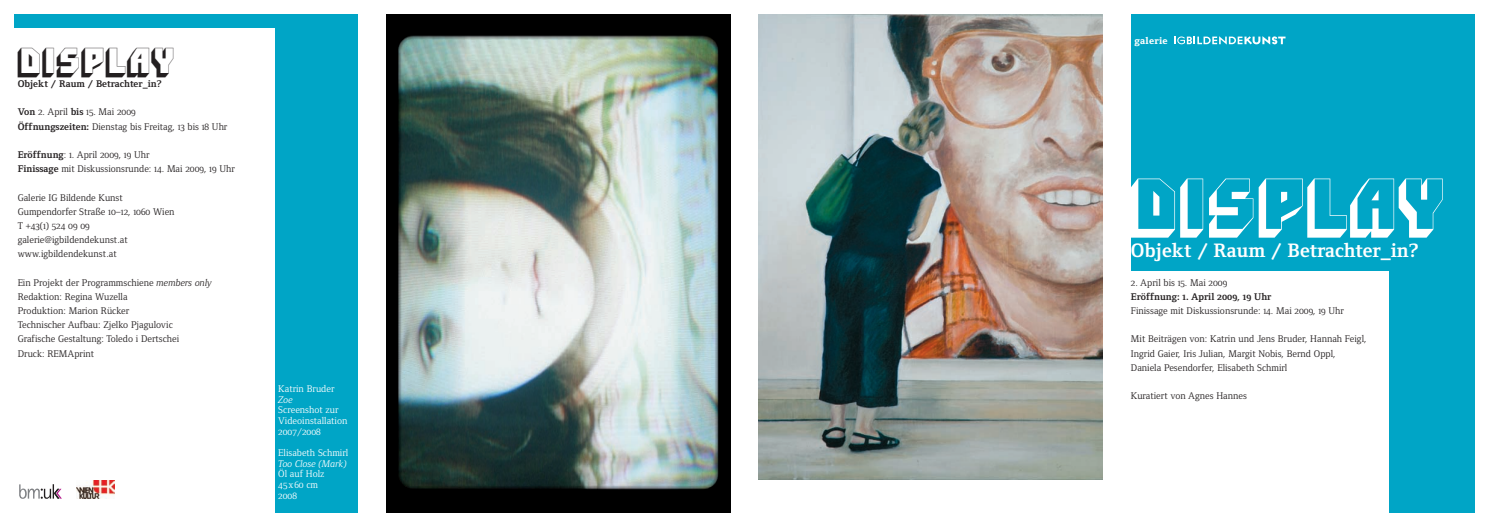
<style>
.page{position:relative;width:1489px;height:527px;background:#fff}
.page>*{position:absolute;margin:0;border:0;box-sizing:border-box;transform-origin:0 0}
.t1{font:70px "Pioneer IT Cby BT";color:#fff}
.t2{font:35px "Pioneer IT Cby BT";color:#231f20}
.t3{font:700 20px "Foundry Form Serif";color:#fff}
.t4{font:10px/14.1px "Foundry Form Serif Book OSF";color:#231f20}
.t5{font:10px/10.6px "Foundry Form Serif";color:#fff}
.t6{font:10px "Foundry Form Serif Bold OSF";color:#231f20}
.t7{font:700 10px "Foundry Form Serif";color:#231f20}
.t8{font:10px/10.6px "Foundry Form Serif Book OSF";color:#fff}
.t9{font:italic 10px "Foundry Form Serif";color:#fff}
.t10{font:800 10px "Foundry Form Serif";letter-spacing:.025em;color:#fff}
.s1{font-family:"Foundry Form Serif Bold OSF"}
.s2{font-family:"Foundry Form Serif Italic OSF"}
</style>
<div class="page">
<div style="left:1130px;top:14px;width:344px;height:498px;background:#00a5c6"></div>
<div style="left:1116px;top:271px;width:272px;height:246px;background:#fff"></div>
<div style="left:14px;top:14px;width:344px;height:498px;background:#00a5c6"></div>
<div style="left:0;top:28px;width:275px;height:489px;background:#fff"></div>
<svg style="left:1174px;top:36px;width:111px;height:9px"></svg>
<img style="left:77px;top:480px;width:37px;height:18px">
<svg style="left:19px;top:484px;width:43px;height:14px"></svg>
<img style="left:386px;top:14px;width:344px;height:498px">
<img style="left:758px;top:14px;width:344px;height:465px">
<h2 class="t2" style="left:18px;top:48px;width:160px">DISPLAY</h2>
<p class="t7" style="left:18px;top:78px;width:145px">Objekt / Raum / Betrachter_in?</p>
<p class="t4" style="left:18px;top:105px;width:211px"><span class="s1">Von</span> 2. April <span class="s1">bis</span> 15. Mai 2009<br><span class="s1">Öffnungszeiten:</span> Dienstag bis Freitag, 13 bis 18 Uhr</p>
<p class="t4" style="left:18px;top:147px;width:219px"><span class="s1">Eröffnung</span>: 1. April 2009, 19 Uhr<br><span class="s1">Finissage</span> mit Diskussionsrunde: 14. Mai 2009, 19 Uhr</p>
<p class="t4" style="left:18px;top:190px;width:158px">Galerie IG Bildende Kunst<br>Gumpendorfer Straße 10–12, 1060 Wien<br>T +43(1) 524 09 09 galerie@igbildendekunst.at www.igbildendekunst.at</p>
<p class="t4" style="left:18px;top:275px;width:196px">Ein Projekt der Programmschiene <span class="s2">members only </span>Redaktion: Regina Wuzella<br>Produktion: Marion Rücker<br>Technischer Aufbau: Zjelko Pjagulovic Grafische Gestaltung: Toledo i Dertschei<br>Druck: REMAprint</p>
<p class="t5" style="left:278px;top:383px;width:58px">Katrin Bruder</p>
<p class="t9" style="left:278px;top:393px;width:16px">Zoe</p>
<p class="t5" style="left:278px;top:404px;width:71px">Screenshot zur<br>Videoinstallation</p>
<p class="t8" style="left:278px;top:425px;width:44px">2007/2008</p>
<p class="t5" style="left:278px;top:447px;width:71px">Elisabeth Schmirl</p>
<p class="t9" style="left:278px;top:457px;width:70px">Too Close (Mark)</p>
<p class="t5" style="left:278px;top:468px;width:48px">Öl auf Holz</p>
<p class="t8" style="left:278px;top:478px;width:41px">45x60 cm<br>2008</p>
<p class="t10" style="left:1134px;top:35px;width:35px">galerie</p>
<h1 class="t1" style="left:1130px;top:178px;width:318px">DISPLAY</h1>
<h3 class="t3" style="left:1130px;top:238px;width:289px">Objekt / Raum / Betrachter_in?</h3>
<p class="t4" style="left:1130px;top:275px;width:98px">2. April bis 15. Mai 2009</p>
<p class="t6" style="left:1130px;top:290px;width:142px">Eröffnung: 1. April 2009, 19 Uhr</p>
<p class="t4" style="left:1130px;top:303px;width:214px">Finissage mit Diskussionsrunde: 14. Mai 2009, 19 Uhr</p>
<p class="t4" style="left:1130px;top:331px;width:237px">Mit Beiträgen von: Katrin und Jens Bruder, Hannah Feigl,<br>Ingrid Gaier, Iris Julian, Margit Nobis, Bernd Oppl,<br>Daniela Pesendorfer, Elisabeth Schmirl</p>
<p class="t4" style="left:1130px;top:388px;width:117px">Kuratiert von Agnes Hannes</p>
</div>
